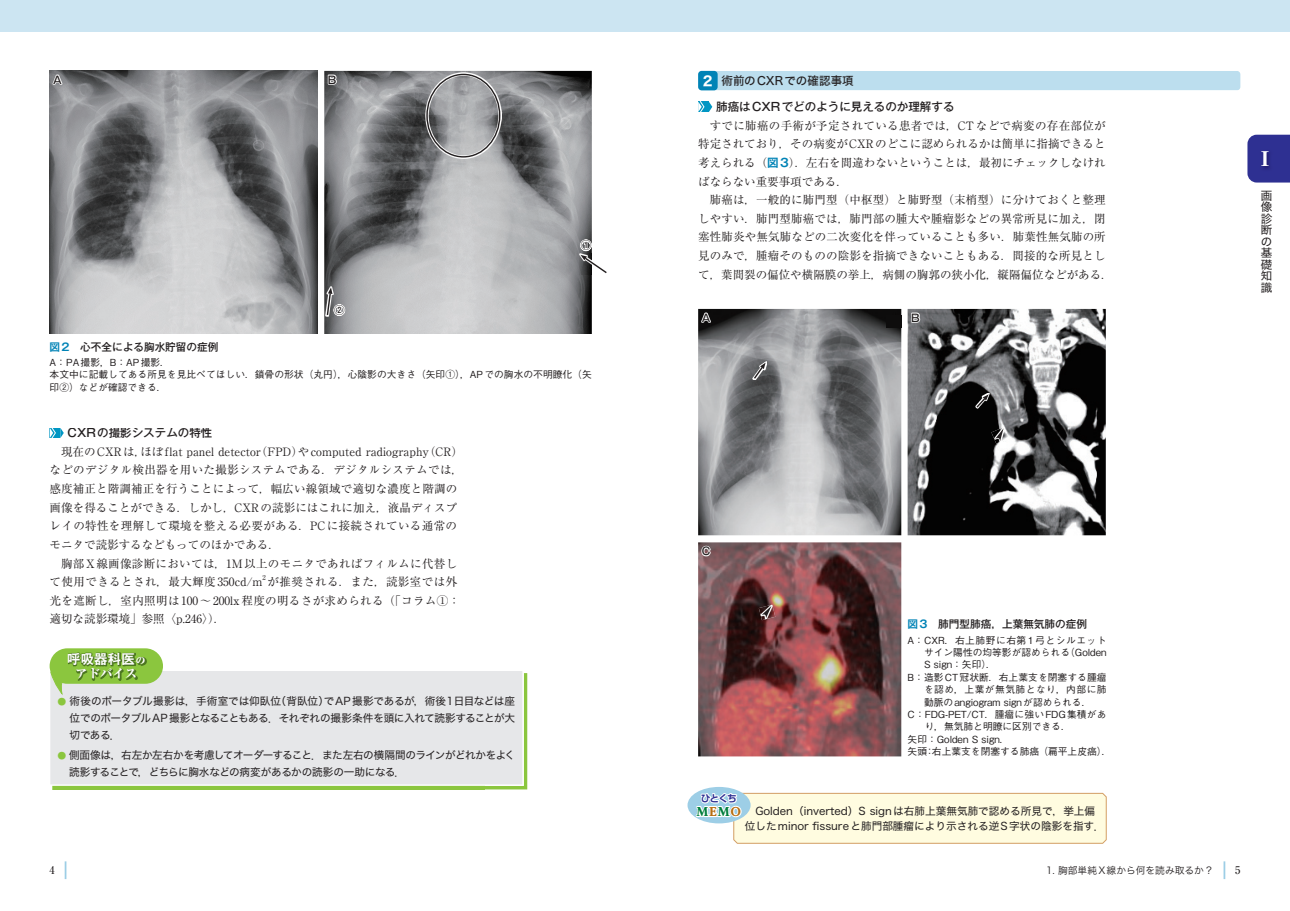
<style>
.page{position:relative;width:1290px;height:911px;background:#fff}
.page>*{position:absolute;margin:0;border:0;box-sizing:border-box;transform-origin:0 0}
.t1{font:800 expanded 19.88px "Ryumin Pr 6 N";color:#fff}
.t2{font:700 13.25px "Gothic MB101 Pr 6 N De";letter-spacing:.02em;color:#fff}
.t3{font:800 expanded 12.38px "Ryumin Pr 6";color:#fff}
.t4{font:11.5px/18.6px "Ryumin Pr 6 N";letter-spacing:.01em;color:#231f20}
.t5{font:11.5px/18.6px "Ryumin Pr 6 N";letter-spacing:.03em;color:#231f20;text-align:right}
.t6{font:500 11.5px "Gothic MB101 Pr 6 N";color:#231f20}
.t7{font:11.5px "Hira Kaku Std W5";letter-spacing:.01em;color:#231f20}
.t8{font:11.5px/11.5px "Hira Kaku Std W4";color:#231f20;text-align:justify}
.t9{font:900 11.5px "Reim Yfoz Pro";color:#007e3d}
.t10{font:10.62px/16.9px "Hira Kaku Std W4";letter-spacing:-.005em;color:#231f20;text-align:justify}
.t11{font:10.62px/16.9px "Hira Kaku Std W4";letter-spacing:-.035em;color:#231f20}
.t12{font:500 10.62px "Gothic MB101 Pr 6 N";color:#231f20}
.t13{font:500 10.62px "Ryumin Pr 6 N";color:#231f20}
.t14{font:500 9.75px/12.4px "Gothic BBB Pr 6";color:#231f20}
.t15{font:500 9.75px "Gothic BBB Pr 6";letter-spacing:.05em;color:#231f20}
.t16{font:500 9.75px "Gothic BBB Pr 6";letter-spacing:.02em;color:#231f20}
.t17{font:9.75px "Hira Kaku Std W3";color:#231f20}
.t18{font:700 9.75px "UD Shin Go Pro De";color:#2e3092}
.t19{font:6.75px "Ryumin Pr 6 N";color:#231f20}
.s1{font-family:"Gothic MB101 Pr 6 N De";font-weight:700;color:#0083b6}
.s2{font-family:"Ryumin Pr 6";font-weight:800;font-stretch:expanded;font-size:9.75px}
.s3{font-size:8.88px;color:#8bc63e}
.s4{font-family:"Hira Kaku Std W7";font-size:13.25px;color:#fff}
.s5{color:#b76d11}
.s6{font-family:"Ryumin Pr 6 N";font-weight:500;font-size:10.62px}
</style>
<div class="page">
<svg style="left:50px;top:428px;width:14px;height:10px"></svg>
<img style="left:50px;top:71px;width:267px;height:263px">
<img style="left:324px;top:71px;width:268px;height:263px">
<svg style="left:51px;top:72px;width:13px;height:14px"></svg>
<svg style="left:327px;top:74px;width:11px;height:12px"></svg>
<img style="left:425px;top:73px;width:76px;height:86px">
<div style="left:426px;top:74px;width:74px;height:83px;border:1px solid #231f20;border-radius:50%"></div>
<img style="left:484px;top:673px;width:43px;height:116px">
<img style="left:52px;top:786px;width:432px;height:3px">
<div style="left:50px;top:670px;width:474px;height:116px;background:#e6e7e9"></div>
<div style="left:50px;top:648px;width:113px;height:36px;background:#8bc63e;border-radius:18px"></div>
<svg style="left:50px;top:671px;width:13px;height:26px"></svg>
<img style="left:68px;top:653px;width:78px;height:27px">
<svg style="left:579px;top:238px;width:28px;height:37px"></svg>
<svg style="left:326px;top:287px;width:20px;height:30px"></svg>
<svg style="left:65px;top:861px;width:1px;height:18px"></svg>
<div style="left:0;top:0;width:645px;height:32px;background:#cce5f2"></div>
<div style="left:1247px;top:135px;width:43px;height:47px;background:#2e3092"></div>
<img style="left:1259px;top:149px;width:14px;height:22px">
<div style="left:698px;top:71px;width:542px;height:19px;background:#bcdeee;border-radius:4px"></div>
<div style="left:698px;top:71px;width:20px;height:19px;background:#0083b6;border-radius:4px"></div>
<svg style="left:698px;top:101px;width:14px;height:11px"></svg>
<div style="left:687px;top:787px;width:63px;height:36px;background:#9dcee6;border-radius:50%"></div>
<svg style="left:695px;top:734px;width:412px;height:110px"></svg>
<div style="left:907px;top:612px;width:199px;height:144px;background:#fff"></div>
<img style="left:698px;top:309px;width:203px;height:226px">
<div style="left:886px;top:315px;width:15px;height:13px;background:#0e0d0d"></div>
<svg style="left:699px;top:310px;width:14px;height:13px"></svg>
<img style="left:753px;top:361px;width:14px;height:19px">
<svg style="left:752px;top:362px;width:13px;height:18px"></svg>
<img style="left:907px;top:309px;width:199px;height:226px">
<svg style="left:910px;top:312px;width:11px;height:11px"></svg>
<img style="left:975px;top:393px;width:15px;height:15px">
<svg style="left:975px;top:394px;width:14px;height:15px"></svg>
<img style="left:991px;top:427px;width:18px;height:17px">
<svg style="left:995px;top:428px;width:8px;height:13px"></svg>
<img style="left:698px;top:542px;width:203px;height:214px">
<svg style="left:700px;top:545px;width:12px;height:12px"></svg>
<img style="left:759px;top:604px;width:16px;height:16px">
<svg style="left:762px;top:606px;width:9px;height:12px"></svg>
<svg style="left:1223px;top:861px;width:2px;height:18px"></svg>
<div style="left:645px;top:0;width:645px;height:32px;background:#cce5f2"></div>
<p class="t12" style="left:53px;top:71px;width:10px">A</p>
<p class="t12" style="left:328px;top:71px;width:10px">B</p>
<p class="t12" style="left:334px;top:301px;width:12px">②</p>
<p class="t12" style="left:581px;top:236px;width:12px">①</p>
<p class="t12" style="left:50px;top:338px;width:170px"><span class="s1">図2</span>　心不全による胸水貯留の症例</p>
<p class="t14" style="left:50px;top:355px;width:544px">A：PA撮影，B：AP撮影．<br>本文中に記載してある所見を見比べてほしい．鎖骨の形状（丸円），心陰影の大きさ（矢印①），APでの胸水の不明瞭化（矢印②）などが確認できる．</p>
<p class="t6" style="left:68px;top:423px;width:146px">CXRの撮影システムの特性</p>
<p class="t4" style="left:50px;top:441px;width:415px;text-indent:12px">現在のCXRは，ほぼflat panel detector（FPD）やcomputed radiography（CR）などのデジタル検出器を用いた撮影システムである．デジタルシステムでは，感度補正と階調補正を行うことによって，幅広い線領域で適切な濃度と階調の画像を得ることができる．しかし，CXRの読影にはこれに加え，液晶ディスプレイの特性を理解して環境を整える必要がある．PCに接続されている通常のモニタで読影するなどもってのほかである．</p>
<p class="t5" style="left:50px;top:553px;width:409px">胸部X線画像診断においては，1M以上のモニタであればフィルムに代替して使用できるとされ，最大輝度350cd/m が推奨される．また，読影室では外</p>
<p class="t19" style="left:263px;top:572px;width:5px">2</p>
<p class="t5" style="left:50px;top:590px;width:412px;text-align:left">光を遮断し，室内照明は100～200lx程度の明るさが求められる（｢コラム①：適切な読影環境｣参照〈p.246〉）．</p>
<p class="t2" style="left:67px;top:648px;width:80px">呼吸器科医<span class="s2">の</span></p>
<p class="t3" style="left:75px;top:664px;width:64px">アドバイス</p>
<p class="t10" style="left:70px;top:692px;width:447px;text-indent:-12px"><span class="s3">●</span> 術後のポータブル撮影は，手術室では仰臥位（背臥位）でAP撮影であるが，術後1日目などは座位でのポータブルAP 撮影となることもある．それぞれの撮影条件を頭に入れて読影することが大切である．</p>
<p class="t11" style="left:69px;top:746px;width:448px;text-indent:-12px"><span class="s3">●</span> 側面像は，右左か左右かを考慮してオーダーすること．また左右の横隔間のラインがどれかをよく読影することで，どちらに胸水などの病変があるかの読影の一助になる．</p>
<p class="t13" style="left:50px;top:862px;width:17px">4　</p>
<p class="t7" style="left:703px;top:72px;width:152px"><span class="s4">2</span> 術前のCXRでの確認事項</p>
<p class="t6" style="left:716px;top:97px;width:240px">肺癌はCXRでどのように見えるのか理解する</p>
<p class="t4" style="left:698px;top:115px;width:409px;text-align:justify;text-indent:12px">すでに肺癌の手術が予定されている患者では，CTなどで病変の存在部位が特定されており，その病変がCXRのどこに認められるかは簡単に指摘できると考えられる（<span class="s1">図3</span>）．左右を間違わないということは，最初にチェックしなければならない重要事項である．</p>
<p class="t4" style="left:698px;top:190px;width:416px;text-indent:12px">肺癌は，一般的に肺門型（中枢型）と肺野型（末梢型）に分けておくと整理しやすい．肺門型肺癌では，肺門部の腫大や腫瘤影などの異常所見に加え，閉塞性肺炎や無気肺などの二次変化を伴っていることも多い．肺葉性無気肺の所見のみで，腫瘤そのものの陰影を指摘できないこともある．間接的な所見として，葉間裂の偏位や横隔膜の挙上，病側の胸郭の狭小化，縦隔偏位などがある．</p>
<p class="t12" style="left:702px;top:309px;width:10px">A</p>
<p class="t12" style="left:911px;top:309px;width:10px">B</p>
<h1 class="t1" style="left:1255px;top:143px;width:21px">Ⅰ</h1>
<p class="t8" style="left:1261px;top:190px;width:13px">画像診断の基礎知識</p>
<p class="t12" style="left:702px;top:542px;width:10px">C</p>
<p class="t12" style="left:907px;top:615px;width:181px"><span class="s1">図3</span>　肺門型肺癌，上葉無気肺の症例</p>
<p class="t15" style="left:907px;top:632px;width:200px">A： CXR．右上肺野に右第1弓とシルエット</p>
<p class="t14" style="left:924px;top:645px;width:184px">サイン陽性の均等影が認められる（Golden</p>
<p class="t14" style="left:924px;top:658px;width:73px">S sign：矢印）．</p>
<p class="t14" style="left:907px;top:670px;width:200px">B： 造影CT冠状断．右上葉支を閉塞する腫瘤</p>
<p class="t15" style="left:924px;top:681px;width:184px">を認め，上葉が無気肺となり，内部に肺</p>
<p class="t14" style="left:924px;top:695px;width:169px">動脈のangiogram signが認められる．</p>
<p class="t16" style="left:907px;top:706px;width:200px">C： FDG-PET/CT．腫瘤に強いFDG集積があ</p>
<p class="t14" style="left:925px;top:720px;width:147px">り，無気肺と明瞭に区別できる．</p>
<p class="t14" style="left:907px;top:732px;width:103px">矢印：Golden S sign．</p>
<p class="t14" style="left:907px;top:745px;width:205px">矢頭：右上葉支を閉塞する肺癌（扁平上皮癌）．</p>
<p class="t18" style="left:701px;top:790px;width:38px">ひとくち</p>
<p class="t9" style="left:697px;top:802px;width:46px">M<span class="s5">E</span>M<span class="s5">O</span></p>
<p class="t10" style="left:745px;top:803px;width:362px;line-height:15.1px;text-align:center">Golden（inverted）S signは右肺上葉無気肺で認める所見で，挙上偏<br>位したminor fissureと肺門部腫瘤により示される逆S字状の陰影を指す．</p>
<p class="t17" style="left:1046px;top:863px;width:196px">1. 胸部単純X線から何を読み取るか？ <span class="s6">　5</span></p>
</div>
